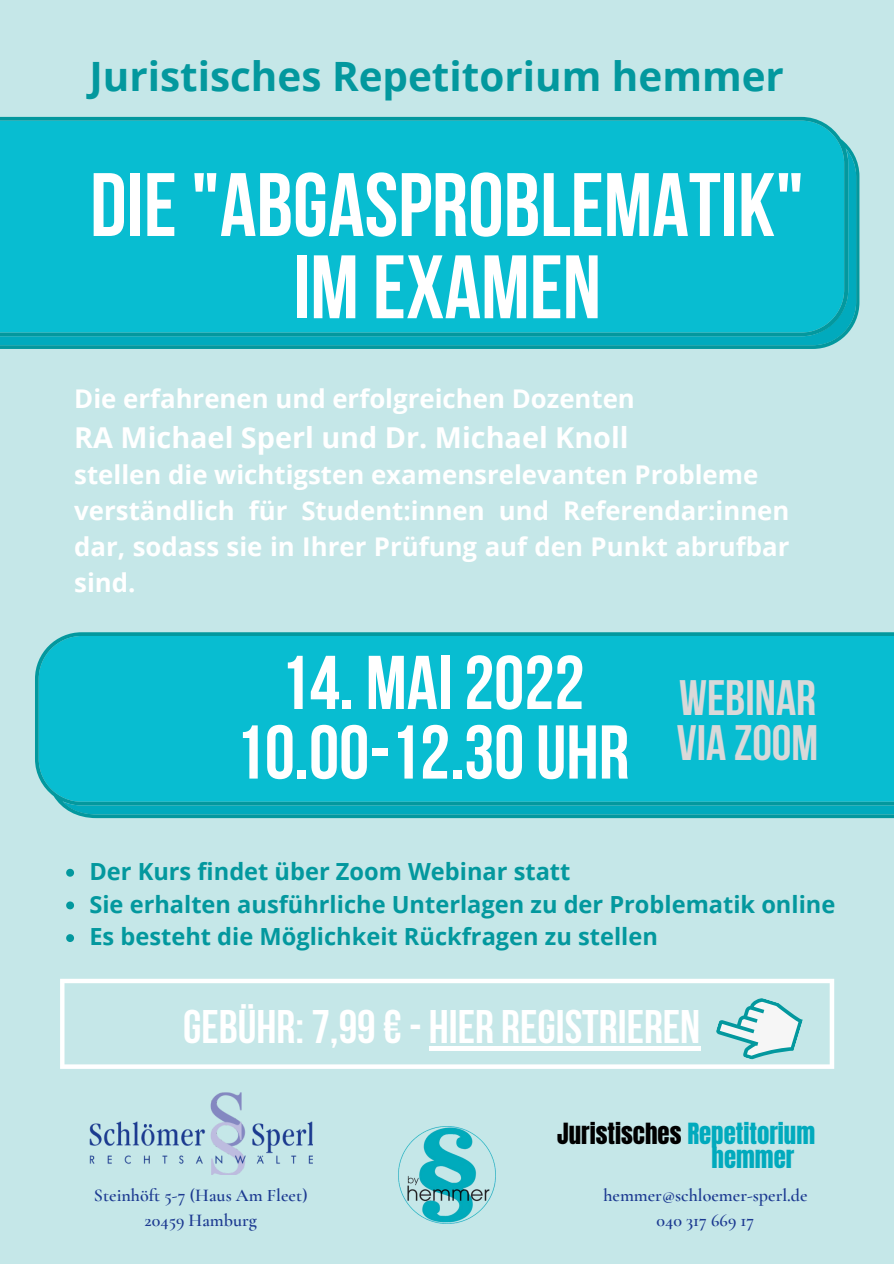
<style>
.page{position:relative;width:894px;height:1264px;background:#fff}
.page>*{position:absolute;margin:0;border:0;box-sizing:border-box;transform-origin:0 0}
.t1{font:700 89.7px/82.2px "Bebas Neue";color:#fff;text-align:center}
.t2{font:700 75.9px "Bebas Neue";color:#fff}
.t3{font:700 49.5px "Bebas Neue";color:#d9d9d9}
.t4{font:700 46.95px "Bebas Neue";color:#fff}
.t5{font:700 40.35px "Open Sans";color:#03989e}
.t6{font:700 28.8px "Open Sans";color:#fff}
.t7{font:700 25.8px/36px "Open Sans";color:#fff;text-align:justify}
.t8{font:24.75px "Anton";color:#000}
.t9{font:24.75px "Anton";color:#01aabd}
.t10{font:700 23.55px "Open Sans";color:#03989e}
.t11{font:600 18px "Cormorant Garamond";color:#1c3a91}
.s1{color:#01aabd}
</style>
<div class="page">
<div style="left:0;top:0;width:893px;height:1263px;background:#c5e7e8"></div>
<svg style="left:0;top:117px;width:859px;height:232px;background:#09bacd"></svg>
<img style="left:398px;top:1126px;width:98px;height:98px">
<img style="left:89px;top:1092px;width:223px;height:82px">
<svg style="left:35px;top:632px;width:858px;height:186px;background:#0cbacc"></svg>
<svg style="left:60px;top:978px;width:774px;height:90px"></svg>
<svg style="left:710px;top:987px;width:95px;height:82px"></svg>
<svg style="left:66px;top:868px;width:8px;height:8px"></svg>
<svg style="left:66px;top:901px;width:8px;height:8px"></svg>
<svg style="left:66px;top:934px;width:8px;height:8px"></svg>
<div style="left:429px;top:1046px;width:271px;height:5px;background:#fff"></div>
<p class="t5" style="left:89px;top:48px;width:695px">Juristisches Repetitorium hemmer</p>
<p class="t1" style="left:90px;top:172px;width:715px">DIE"ABGASPROBLEMATIK"<br>IM EXAMEN</p>
<p class="t7" style="left:74px;top:380px;width:562px">Die erfahrenen und erfolgreichen Dozenten</p>
<p class="t6" style="left:74px;top:417px;width:555px">RA Michael Sperl und Dr. Michael Knoll</p>
<p class="t7" style="left:74px;top:455px;width:685px">stellen die wichtigsten examensrelevanten Probleme</p>
<p class="t7" style="left:74px;top:491px;width:716px">verständlich für Student:innen und Referendar:innen dar, sodass sie in Ihrer Prüfung auf den Punkt abrufbar sind.</p>
<p class="t2" style="left:279px;top:652px;width:306px">14. MAI 2022</p>
<p class="t2" style="left:234px;top:721px;width:396px">10.00-12.30UHR</p>
<p class="t3" style="left:679px;top:677px;width:138px">WEBINAR</p>
<p class="t3" style="left:676px;top:722px;width:143px">VIA ZOOM</p>
<p class="t10" style="left:89px;top:854px;width:482px">Der Kurs findet über Zoom Webinar statt</p>
<p class="t10" style="left:89px;top:887px;width:747px">Sie erhalten ausführliche Unterlagen zu der Problematik online</p>
<p class="t10" style="left:89px;top:920px;width:569px">Es besteht die Möglichkeit Rückfragen zu stellen</p>
<p class="t4" style="left:183px;top:1007px;width:518px">GEBÜHR: 7,99€- HIER REGISTRIEREN</p>
<p class="t11" style="left:94px;top:1184px;width:215px">Steinhöft 5-7 (Haus Am Fleet)</p>
<p class="t11" style="left:145px;top:1209px;width:114px">20459 Hamburg</p>
<p class="t8" style="left:557px;top:1115px;width:259px">Juristisches <span class="s1">Repetitorium</span></p>
<p class="t9" style="left:711px;top:1139px;width:84px">hemmer</p>
<p class="t11" style="left:603px;top:1184px;width:206px">hemmer@schloemer-sperl.de</p>
<p class="t11" style="left:656px;top:1209px;width:99px">040 317 669 17</p>
</div>
